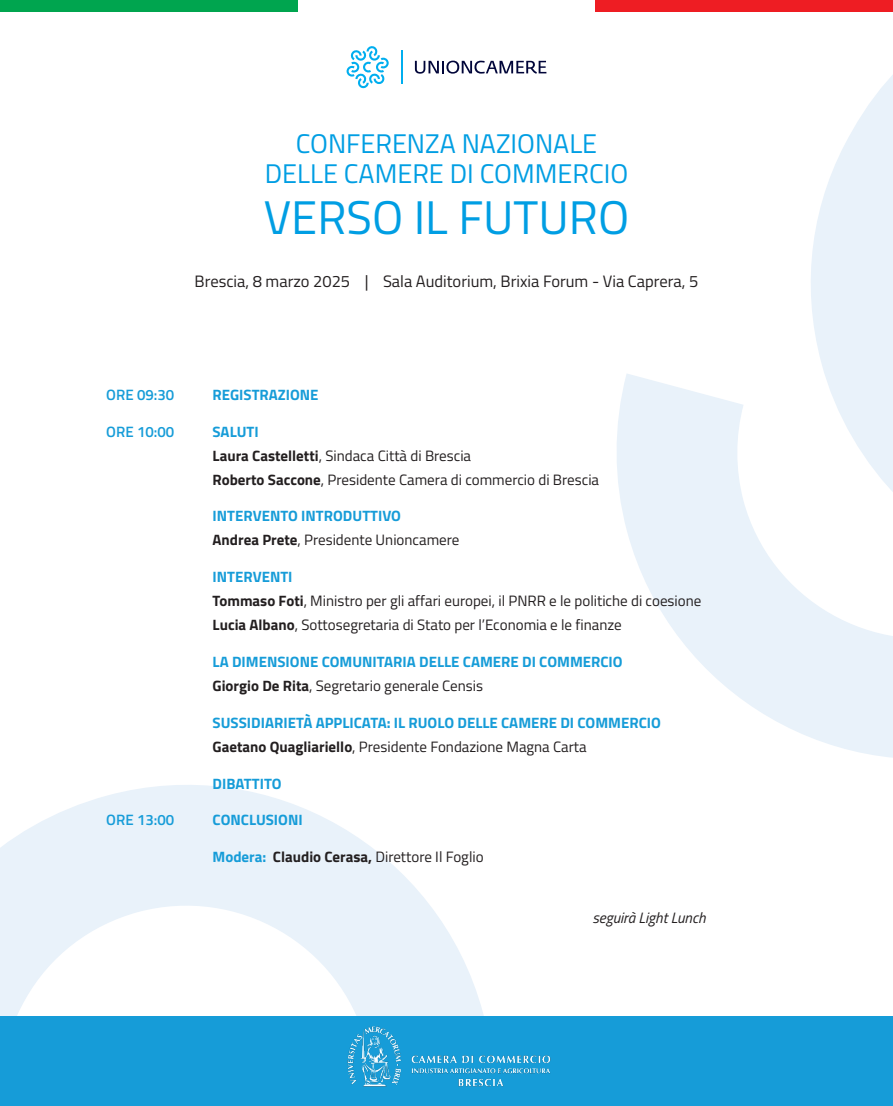
<style>
.page{position:relative;width:893px;height:1106px;background:#fff}
.page>*{position:absolute;margin:0;border:0;box-sizing:border-box;transform-origin:0 0}
.t1{font:47.25px "Titillium Web";color:#009ee3}
.t2{font:27px/30px "Titillium Web";color:#009ee3;text-align:center}
.t3{font:16.5px "Titillium Web";color:#231f20}
.t4{font:700 15px/24px "Titillium Web";color:#169cd8}
.t5{font:15px/24px "Titillium Web";color:#231f20}
.t6{font:600 15px "Titillium Web";color:#169cd8}
.t7{font:italic 15px "Titillium Web";color:#231f20}
.s1{font-weight:700;color:#169cd8}
.s2{font-weight:700}
.s3{color:#231f20}
.s4{font-weight:400;color:#231f20}
</style>
<div class="page">
<svg style="left:815px;top:75px;width:78px;height:159px;fill:#e9f2fa"></svg>
<svg style="left:617px;top:234px;width:276px;height:524px"></svg>
<svg style="left:0;top:785px;width:484px;height:231px;fill:#e9f2fa"></svg>
<div style="left:595px;top:0;width:298px;height:12px;background:#ee1d23"></div>
<div style="left:0;top:0;width:298px;height:12px;background:#00a54f"></div>
<div style="left:0;top:1016px;width:893px;height:90px;background:#169cd8"></div>
<svg style="left:347px;top:46px;width:42px;height:42px"></svg>
<hr style="left:401px;top:50px;width:1px;height:34px;background:#00aeef">
<svg style="left:415px;top:61px;width:131px;height:13px"></svg>
<img style="left:347px;top:1026px;width:203px;height:61px">
<h2 class="t2" style="left:265px;top:127px;width:365px">CONFERENZA NAZIONALE<br>DELLE CAMERE DI COMMERCIO</h2>
<h1 class="t1" style="left:264px;top:183px;width:367px">VERSO IL FUTURO</h1>
<p class="t3" style="left:195px;top:269px;width:505px">Brescia, 8 marzo 2025 | Sala Auditorium, Brixia Forum - Via Caprera, 5</p>
<p class="t6" style="left:106px;top:383px;width:69px">ORE 09:30</p>
<p class="t4" style="left:213px;top:382px;width:107px">REGISTRAZIONE</p>
<p class="t6" style="left:106px;top:420px;width:69px">ORE 10:00</p>
<p class="t5" style="left:213px;top:418px;width:388px"><span class="s1">SALUTI<br></span><span class="s2">Laura Castelletti</span>, Sindaca Città di Brescia<br><span class="s2">Roberto Saccone</span>, Presidente Camera di commercio di Brescia</p>
<p class="t4" style="left:213px;top:503px;width:248px">INTERVENTO INTRODUTTIVO<br><span class="s3">Andrea Prete</span><span class="s4">, Presidente Unioncamere</span></p>
<p class="t5" style="left:213px;top:564px;width:490px"><span class="s1">INTERVENTI<br></span><span class="s2">Tommaso Foti</span>, Ministro per gli affari europei, il PNRR e le politiche di coesione<br><span class="s2">Lucia Albano</span>, Sottosegretaria di Stato per l’Economia e le finanze</p>
<p class="t4" style="left:213px;top:649px;width:412px">LA DIMENSIONE COMUNITARIA DELLE CAMERE DI COMMERCIO<br><span class="s3">Giorgio De Rita</span><span class="s4">, Segretario generale Censis</span></p>
<p class="t4" style="left:213px;top:709px;width:450px">SUSSIDIARIETÀ APPLICATA: IL RUOLO DELLE CAMERE DI COMMERCIO<br><span class="s3">Gaetano Quagliariello</span><span class="s4">, Presidente Fondazione Magna Carta</span></p>
<p class="t4" style="left:213px;top:770px;width:70px">DIBATTITO</p>
<p class="t6" style="left:106px;top:808px;width:69px">ORE 13:00</p>
<p class="t4" style="left:213px;top:807px;width:92px">CONCLUSIONI</p>
<p class="t5" style="left:213px;top:844px;width:273px"><span class="s1">Modera:</span> <span class="s2">Claudio Cerasa,</span> Direttore Il Foglio</p>
<p class="t7" style="left:592px;top:906px;width:115px">seguirà Light Lunch</p>
</div>
